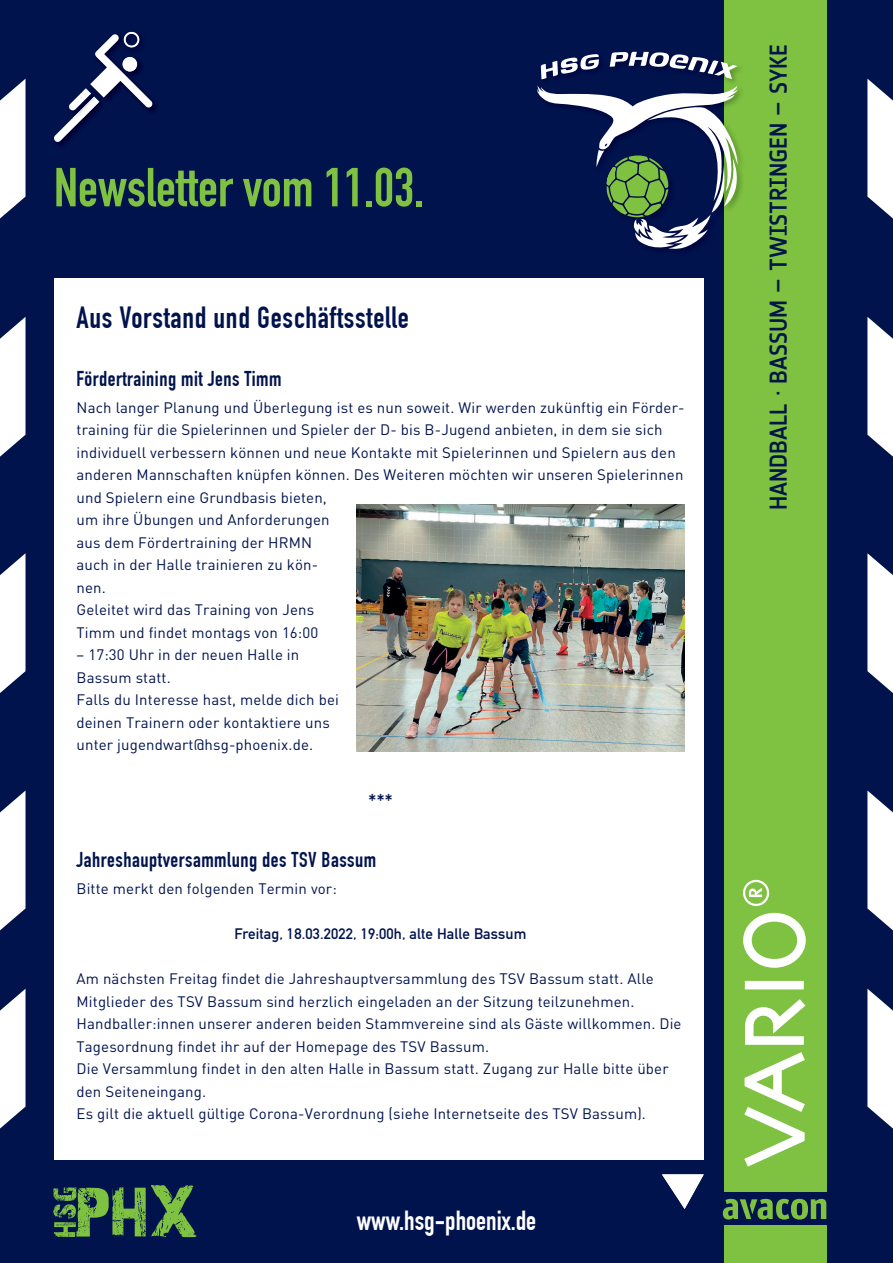
<style>
.page{position:relative;width:893px;height:1263px;background:#00134d}
.page>*{position:absolute;margin:0;border:0;box-sizing:border-box;transform-origin:0 0}
.t1{font:700 54px "DIN Condensed";color:#7fc241}
.t2{font:700 30px "DIN Condensed";letter-spacing:.025em;color:#00134d}
.t3{font:700 27px "DIN Condensed";color:#fff}
.t4{font:500 24px "Notes Soft";color:#001547}
.t5{font:700 21px "DIN Condensed";letter-spacing:.025em;color:#00134d}
.t6{font:15px/22.5px "DIN";letter-spacing:.01em;color:#00134d}
.t7{font:15px "DIN Mittelschrift Std";letter-spacing:.01em;color:#00134d}
</style>
<div class="page">
<svg style="left:53px;top:1185px;width:143px;height:52px"></svg>
<div style="left:724px;top:0;width:102px;height:1046px;background:#7fc241"></div>
<div style="left:724px;top:1037px;width:102px;height:154px;background:#7fc241"></div>
<div style="left:724px;top:1225px;width:102px;height:38px;background:#7fc241"></div>
<div style="left:54px;top:279px;width:650px;height:881px;background:#fff"></div>
<svg style="left:723px;top:1199px;width:103px;height:20px"></svg>
<svg style="left:745px;top:981px;width:59px;height:8px"></svg>
<svg style="left:744px;top:1052px;width:61px;height:114px"></svg>
<svg style="left:743px;top:913px;width:63px;height:55px"></svg>
<svg style="left:745px;top:999px;width:60px;height:46px"></svg>
<svg style="left:743px;top:880px;width:26px;height:26px"></svg>
<img style="left:152px;top:101px;width:4px;height:10px">
<svg style="left:54px;top:32px;width:98px;height:110px"></svg>
<svg style="left:537px;top:85px;width:202px;height:165px"></svg>
<svg style="left:541px;top:54px;width:58px;height:25px"></svg>
<svg style="left:610px;top:51px;width:127px;height:28px"></svg>
<svg style="left:0;top:317px;width:26px;height:140px"></svg>
<svg style="left:867px;top:317px;width:26px;height:140px"></svg>
<svg style="left:0;top:79px;width:26px;height:140px"></svg>
<svg style="left:867px;top:79px;width:26px;height:140px"></svg>
<svg style="left:0;top:553px;width:26px;height:140px"></svg>
<svg style="left:867px;top:553px;width:26px;height:140px"></svg>
<svg style="left:0;top:989px;width:26px;height:140px"></svg>
<svg style="left:867px;top:989px;width:26px;height:140px"></svg>
<svg style="left:0;top:790px;width:26px;height:141px"></svg>
<svg style="left:867px;top:790px;width:26px;height:141px"></svg>
<svg style="left:662px;top:1174px;width:42px;height:35px"></svg>
<img style="left:357px;top:505px;width:328px;height:246px">
<h1 class="t1" style="left:54px;top:156px;width:372px">Newsletter vom 11.03.</h1>
<h2 class="t2" style="left:77px;top:299px;width:334px">Aus Vorstand und Geschäftsstelle</h2>
<h3 class="t5" style="left:77px;top:366px;width:206px">Fördertraining mit Jens Timm</h3>
<p class="t6" style="left:77px;top:396px;width:609px">Nach langer Planung und Überlegung ist es nun soweit. Wir werden zukünftig ein Förder&shy;training für die Spielerinnen und Spieler der D- bis B-Jugend anbieten, in dem sie sich individuell verbessern können und neue Kontakte mit Spielerinnen und Spielern aus den anderen Mannschaften knüpfen können. Des Weiteren möchten wir unseren Spielerinnen und Spielern eine Grundbasis bieten,<br>um ihre Übungen und Anforderungen<br>aus dem Fördertraining der HRMN<br>auch in der Halle trainieren zu kön-<br>nen.<br>Geleitet wird das Training von Jens<br>Timm und findet montags von 16:00</p>
<p class="t6" style="left:77px;top:643px;width:264px">– 17:30 Uhr in der neuen Halle in<br>Bassum statt.<br>Falls du Interesse hast, melde dich bei deinen Trainern oder kontaktiere uns unter jugendwart@hsg-phoenix.de.</p>
<h3 class="t5" style="left:368px;top:789px;width:26px">***</h3>
<h3 class="t5" style="left:77px;top:848px;width:301px">Jahreshauptversammlung des TSV Bassum</h3>
<p class="t6" style="left:77px;top:877px;width:262px">Bitte merkt den folgenden Termin vor:</p>
<p class="t7" style="left:235px;top:925px;width:294px">Freitag, 18.03.2022, 19:00h, alte Halle Bassum</p>
<p class="t6" style="left:77px;top:967px;width:607px">Am nächsten Freitag findet die Jahreshauptversammlung des TSV Bassum statt. Alle Mitglieder des TSV Bassum sind herzlich eingeladen an der Sitzung teilzunehmen.<br>Handballer:innen unserer anderen beiden Stammvereine sind als Gäste willkommen. Die Tagesordnung findet ihr auf der Homepage des TSV Bassum.<br>Die Versammlung findet in den alten Halle in Bassum statt. Zugang zur Halle bitte über den Seiteneingang.<br>Es gilt die aktuell gültige Corona-Verordnung (siehe Internetseite des TSV Bassum).</p>
<h3 class="t3" style="left:357px;top:1205px;width:181px">www.hsg-phoenix.de</h3>
<h3 class="t4" style="left:765px;top:510px;width:467px;rotate:-90deg">HANDBALL · BASSUM – TWISTRINGEN – SYKE</h3>
</div>
